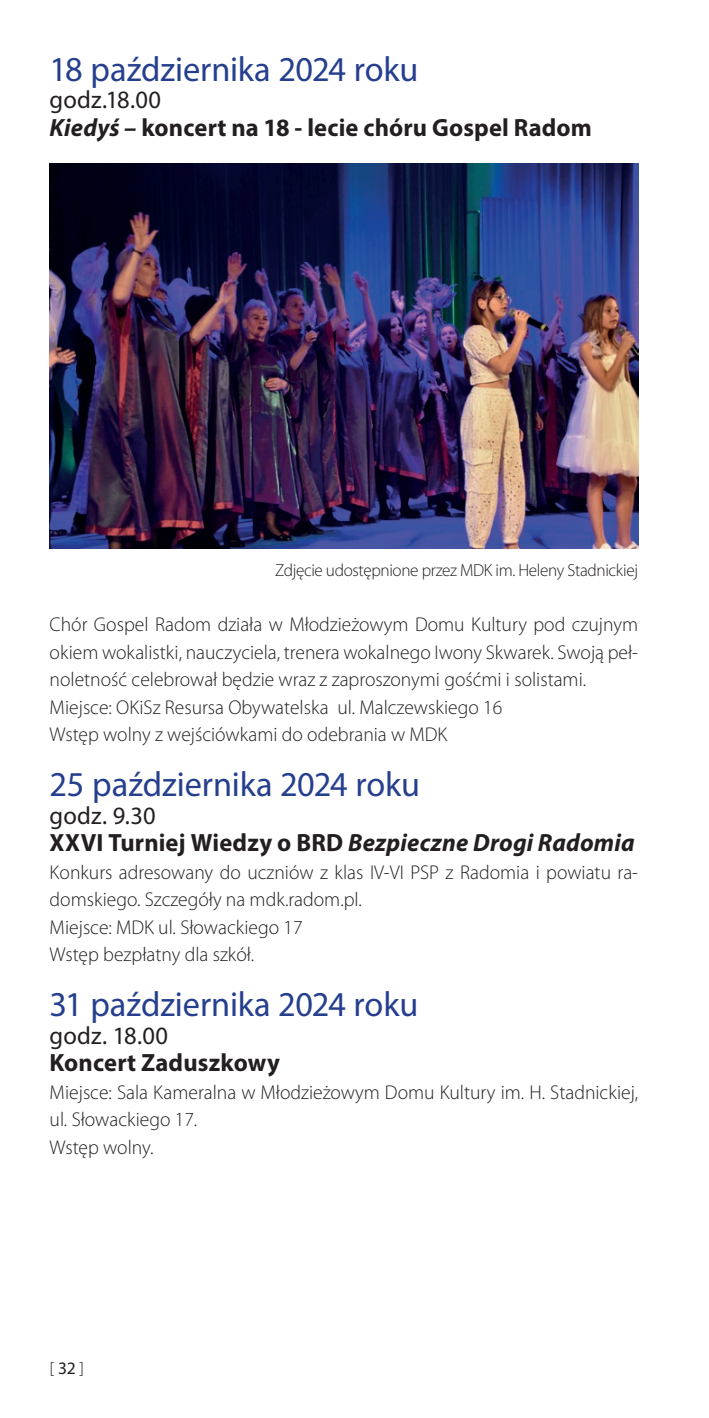
<style>
.page{position:relative;width:709px;height:1418px;background:#fff}
.page>*{position:absolute;margin:0;border:0;box-sizing:border-box;transform-origin:0 0}
.t1{font:35px "Myriad Pro";letter-spacing:-.005em;color:#253f8e}
.t2{font:700 25px/27.5px "Myriad Pro";letter-spacing:.005em;color:#231f20}
.t3{font:italic 700 25px/27.5px "Myriad Pro";letter-spacing:.01em;color:#231f20}
.t4{font:25px "Myriad Pro";letter-spacing:.01em;color:#231f20}
.t5{font:300 20px/27.5px "Myriad Pro";color:#231f20}
.t6{font:300 17.5px "Myriad Pro";letter-spacing:-.02em;color:#231f20}
.s1{font-weight:400}
.s2{font-style:italic}
.s3{font-weight:400;font-style:normal}
.s4{font-style:normal}
</style>
<div class="page">
<img style="left:50px;top:163px;width:588px;height:385px">
<h1 class="t1" style="left:50px;top:47px;width:370px">18 października 2024 roku</h1>
<p class="t2" style="left:50px;top:85px;width:544px"><span class="s1">godz.18.00<br></span><span class="s2">Kiedyś –</span> koncert na 18 - lecie chóru Gospel Radom</p>
<p class="t6" style="left:275px;top:559px;width:364px">Zdjęcie udostępnione przez MDK im. Heleny Stadnickiej</p>
<p class="t5" style="left:50px;top:610px;width:590px">Chór Gospel Radom działa w Młodzieżowym Domu Kultury pod czujnym okiem wokalistki, nauczyciela, trenera wokalnego Iwony Skwarek. Swoją peł&shy;noletność celebrował będzie wraz z zaproszonymi gośćmi i solistami.<br>Miejsce: OKiSz Resursa Obywatelska ul. Malczewskiego 16<br>Wstęp wolny z wejściówkami do odebrania w MDK</p>
<h1 class="t1" style="left:50px;top:762px;width:372px">25 października 2024 roku</h1>
<p class="t3" style="left:50px;top:800px;width:586px"><span class="s3">godz. 9.30<br></span><span class="s4">XXVI Turniej Wiedzy o BRD</span> Bezpieczne Drogi Radomia</p>
<p class="t5" style="left:50px;top:858px;width:590px">Konkurs adresowany do uczniów z klas IV-VI PSP z Radomia i powiatu ra&shy;domskiego. Szczegóły na mdk.radom.pl.<br>Miejsce: MDK ul. Słowackiego 17<br>Wstęp bezpłatny dla szkół.</p>
<h1 class="t1" style="left:50px;top:982px;width:370px">31 października 2024 roku</h1>
<p class="t4" style="left:50px;top:1019px;width:120px">godz. 18.00</p>
<p class="t2" style="left:50px;top:1048px;width:232px">Koncert Zaduszkowy</p>
<p class="t5" style="left:50px;top:1078px;width:590px">Miejsce: Sala Kameralna w Młodzieżowym Domu Kultury im. H. Stadnickiej, ul. Słowackiego 17.<br>Wstęp wolny.</p>
<p class="t6" style="left:50px;top:1357px;width:36px">[ <span class="s1">32</span> ]</p>
</div>
